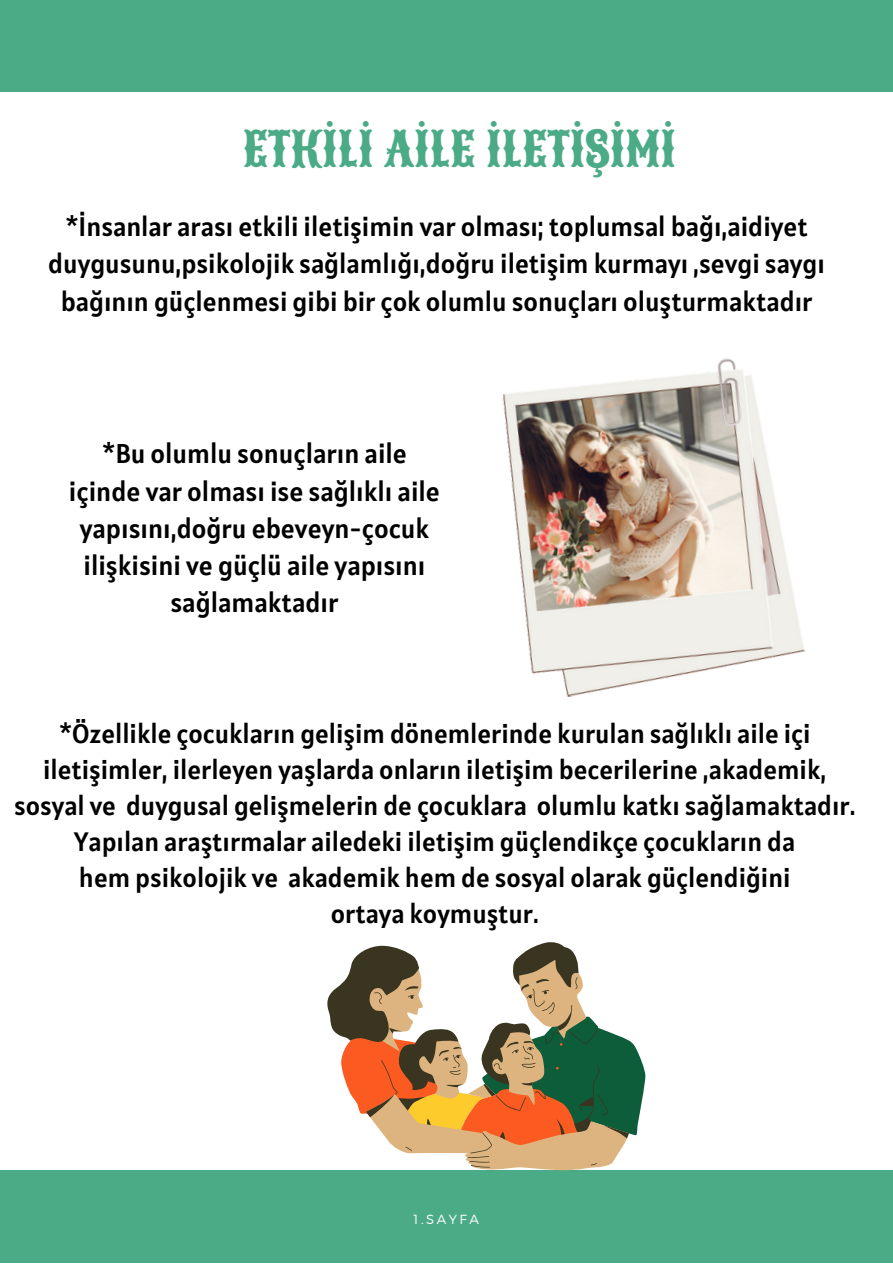
<style>
.page{position:relative;width:893px;height:1264px;background:#fff}
.page>*{position:absolute;margin:0;border:0;box-sizing:border-box;transform-origin:0 0}
.t1{font:48px "Sancreek";color:#4cab87}
.t2{font:27px/37px "Alatsi";color:#000;text-align:center}
.t3{font:26.7px/37px "Alatsi";color:#000;text-align:center}
.t4{font:26.4px "Alatsi";color:#000}
.t5{font:300 13.2px "Montserrat";letter-spacing:.19em;color:#fff}
</style>
<div class="page">
<div style="left:0;top:0;width:892px;height:92px;background:#4cab87"></div>
<div style="left:0;top:1170px;width:892px;height:92px;background:#4cab87"></div>
<svg style="left:628px;top:1040px;width:17px;height:96px"></svg>
<svg style="left:327px;top:942px;width:301px;height:225px"></svg>
<img style="left:502px;top:358px;width:304px;height:339px">
<p class="t1" style="left:243px;top:117px;width:434px">ETKİLİ AİLE İLETİŞİMİ</p>
<p class="t3" style="left:48px;top:208px;width:778px">*İnsanlar arası etkili iletişimin var olması; toplumsal bağı,aidiyet duygusunu,psikolojik sağlamlığı,doğru iletişim kurmayı ,sevgi saygı bağının güçlenmesi gibi bir çok olumlu sonuçları oluşturmaktadır</p>
<p class="t2" style="left:69px;top:435px;width:372px">*Bu olumlu sonuçların aile içinde var olması ise sağlıklı aile yapısını,doğru ebeveyn-çocuk ilişkisini ve güçlü aile yapısını sağlamaktadır</p>
<p class="t4" style="left:59px;top:716px;width:749px">*Özellikle çocukların gelişim dönemlerinde kurulan sağlıklı aile içi</p>
<p class="t4" style="left:43px;top:752px;width:784px">iletişimler, ilerleyen yaşlarda onların iletişim becerilerine ,akademik,</p>
<p class="t4" style="left:14px;top:788px;width:842px">sosyal ve duygusal gelişmelerin de çocuklara olumlu katkı sağlamaktadır.</p>
<p class="t4" style="left:74px;top:824px;width:722px">Yapılan araştırmalar ailedeki iletişim güçlendikçe çocukların da</p>
<p class="t4" style="left:79px;top:860px;width:709px">hem psikolojik ve akademik hem de sosyal olarak güçlendiğini</p>
<p class="t4" style="left:331px;top:896px;width:209px">ortaya koymuştur.</p>
<p class="t5" style="left:413px;top:1210px;width:67px">1.SAYFA</p>
</div>
